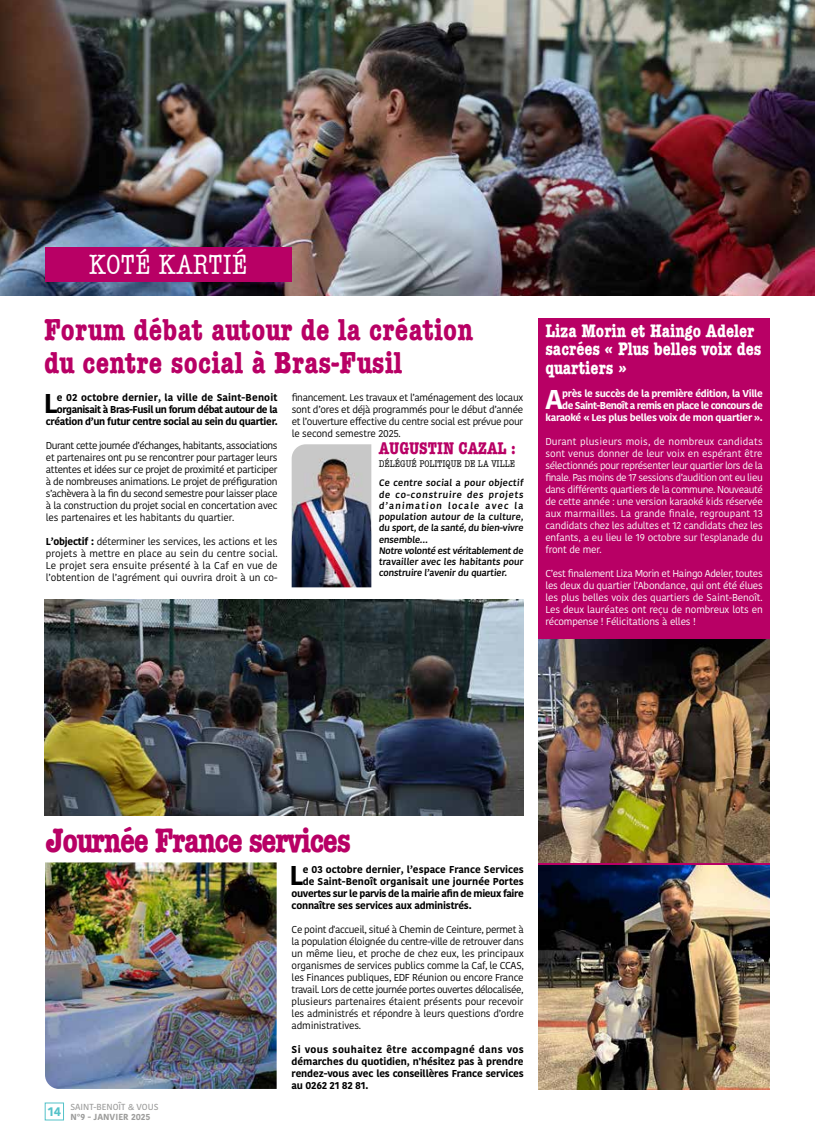
<style>
.page{position:relative;width:815px;height:1134px;background:#fff}
.page>*{position:absolute;margin:0;border:0;box-sizing:border-box;transform-origin:0 0}
.t1{font:700 condensed 35px "American Typewriter";letter-spacing:-.04em;color:#b80065}
.t2{font:700 condensed 31.25px/33.8px "American Typewriter";letter-spacing:.01em;color:#b80065}
.t3{font:condensed 28.75px "American Typewriter";letter-spacing:.01em;color:#fff}
.t4{font:700 27.12px "Kohinoor Bangla";color:#000}
.t5{font:700 27.12px "Kohinoor Bangla";color:#fff}
.t6{font:700 condensed 18.75px/18.8px "American Typewriter";color:#fff}
.t7{font:700 condensed 17.5px "American Typewriter";color:#b80065}
.t8{font:700 12.5px "Kohinoor Bangla";color:#54c2c9}
.t9{font:10px/12px "Kohinoor Bangla";letter-spacing:-.02em;color:#000;text-align:justify}
.t10{font:10px/12px "Kohinoor Bangla";letter-spacing:-.02em;color:#fff;text-align:justify}
.t11{font:700 10px/12px "Kohinoor Bangla";letter-spacing:-.02em;color:#000;text-align:right}
.t12{font:700 10px/12px "Kohinoor Bangla";letter-spacing:-.03em;color:#fff;text-align:right}
.t13{font:700 10px "Kohinoor Bangla";letter-spacing:-.04em;color:#000}
.t14{font:700 10px "Kohinoor Bangla";color:#000}
.t15{font:700 10px "Kohinoor Bangla";letter-spacing:.005em;color:#000}
.t16{font:condensed 10px "American Typewriter";color:#000}
.t17{font:600 9.38px/11.2px "Kohinoor Bangla";color:#000}
.t18{font:500 8.75px "Kohinoor Bangla";color:#9d9d9c}
.t19{font:700 8.75px "Kohinoor Bangla";color:#9d9d9c}
.s1{font-weight:700}
</style>
<div class="page">
<div style="left:538px;top:318px;width:232px;height:771px;background:#b80065"></div>
<div style="left:45px;top:1103px;width:19px;height:17px;border:1px solid #54c2c9"></div>
<img style="left:0;top:0;width:815px;height:296px">
<div style="left:45px;top:247px;width:247px;height:34px;background:#b80065"></div>
<img style="left:45px;top:862px;width:232px;height:227px">
<img style="left:538px;top:639px;width:232px;height:223px">
<img style="left:538px;top:866px;width:232px;height:223px">
<img style="left:44px;top:600px;width:479px;height:215px">
<img style="left:292px;top:444px;width:79px;height:143px">
<h3 class="t3" style="left:89px;top:249px;width:160px">KOTÉ KARTIÉ</h3>
<h2 class="t2" style="left:44px;top:312px;width:430px">Forum débat autour de la création du centre social à Bras-Fusil</h2>
<p class="t11" style="left:46px;top:391px;width:233px">e 02 octobre dernier, la ville de Saint-Benoit organisait à Bras-Fusil un forum débat autour de la création d’un futur centre social au sein du quartier.</p>
<p class="t9" style="left:46px;top:439px;width:233px">Durant cette journée d’échanges, habitants, associations et partenaires ont pu se rencontrer pour partager leurs attentes et idées sur ce projet de proximité et participer à de nombreuses animations. Le projet de préfiguration s’achèvera à la fin du second semestre pour laisser place à la construction du projet social en concertation avec les partenaires et les habitants du quartier.</p>
<p class="t9" style="left:46px;top:535px;width:233px"><span class="s1">L’objectif :</span> déterminer les services, les actions et les projets à mettre en place au sein du centre social.<br>Le projet sera ensuite présenté à la Caf en vue de l’obtention de l’agrément qui ouvrira droit à un co-</p>
<h3 class="t4" style="left:44px;top:379px;width:15px">L</h3>
<p class="t9" style="left:292px;top:391px;width:233px">financement. Les travaux et l’aménagement des locaux sont d’ores et déjà programmés pour le début d’année et l’ouverture effective du centre social est prévue pour le second semestre 2025.</p>
<h3 class="t7" style="left:379px;top:438px;width:138px">AUGUSTIN CAZAL :</h3>
<p class="t16" style="left:379px;top:458px;width:138px">DÉLÉGUÉ POLITIQUE DE LA VILLE</p>
<p class="t17" style="left:379px;top:477px;width:147px">Ce centre social a pour objectif de co-construire des projets d’animation locale avec la population autour de la culture, du sport, de la santé, du bien-vivre ensemble…<br>Notre volonté est véritablement de travailler avec les habitants pour construire l’avenir du quartier.</p>
<h3 class="t6" style="left:545px;top:321px;width:217px">Liza Morin et Haingo Adeler sacrées « Plus belles voix des quartiers »</h3>
<p class="t12" style="left:545px;top:387px;width:219px">près le succès de la première édition, la Ville<br>de Saint-Benoît a remis en place le concours de karaoké « Les plus belles voix de mon quartier ».</p>
<p class="t10" style="left:545px;top:435px;width:219px">Durant plusieurs mois, de nombreux candidats sont venus donner de leur voix en espérant être sélectionnés pour représenter leur quartier lors de la finale. Pas moins de 17 sessions d’audition ont eu lieu dans différents quartiers de la commune. Nouveauté de cette année : une version karaoké kids réservée aux marmailles. La grande finale, regroupant 13 candidats chez les adultes et 12 candidats chez les enfants, a eu lieu le 19 octobre sur l'esplanade du front de mer.</p>
<p class="t10" style="left:545px;top:567px;width:219px">C’est finalement Liza Morin et Haingo Adeler, toutes les deux du quartier l’Abondance, qui ont été élues les plus belles voix des quartiers de Saint-Benoît.<br>Les deux lauréates ont reçu de nombreux lots en récompense ! Félicitations à elles !</p>
<h3 class="t5" style="left:545px;top:376px;width:20px">A</h3>
<h1 class="t1" style="left:46px;top:820px;width:306px">Journée France services</h1>
<p class="t8" style="left:48px;top:1100px;width:15px">14</p>
<p class="t18" style="left:71px;top:1100px;width:89px">SAINT-BENOÎT &amp; VOUS</p>
<p class="t19" style="left:71px;top:1109px;width:82px">N°9 - JANVIER 2025</p>
<h3 class="t4" style="left:289px;top:851px;width:15px">L</h3>
<p class="t14" style="left:303px;top:861px;width:223px">e 03 octobre dernier, l’espace France Services</p>
<p class="t15" style="left:303px;top:873px;width:223px">de Saint-Benoît organisait une journée Portes</p>
<p class="t13" style="left:292px;top:885px;width:234px">ouvertes sur le parvis de la mairie afin de mieux faire</p>
<p class="t11" style="left:292px;top:899px;width:182px">connaître ses services aux administrés.</p>
<p class="t9" style="left:292px;top:923px;width:234px">Ce point d'accueil, situé à Chemin de Ceinture, permet à la population éloignée du centre-ville de retrouver dans un même lieu, et proche de chez eux, les principaux organismes de services publics comme la Caf, le CCAS, les Finances publiques, EDF Réunion ou encore France travail. Lors de cette journée portes ouvertes délocalisée, plusieurs partenaires étaient présents pour recevoir les administrés et répondre à leurs questions d’ordre administratives.</p>
<p class="t11" style="left:292px;top:1043px;width:234px;text-align:justify">Si vous souhaitez être accompagné dans vos démarches du quotidien, n'hésitez pas à prendre rendez-vous avec les conseillères France services au 0262 21 82 81.</p>
</div>
